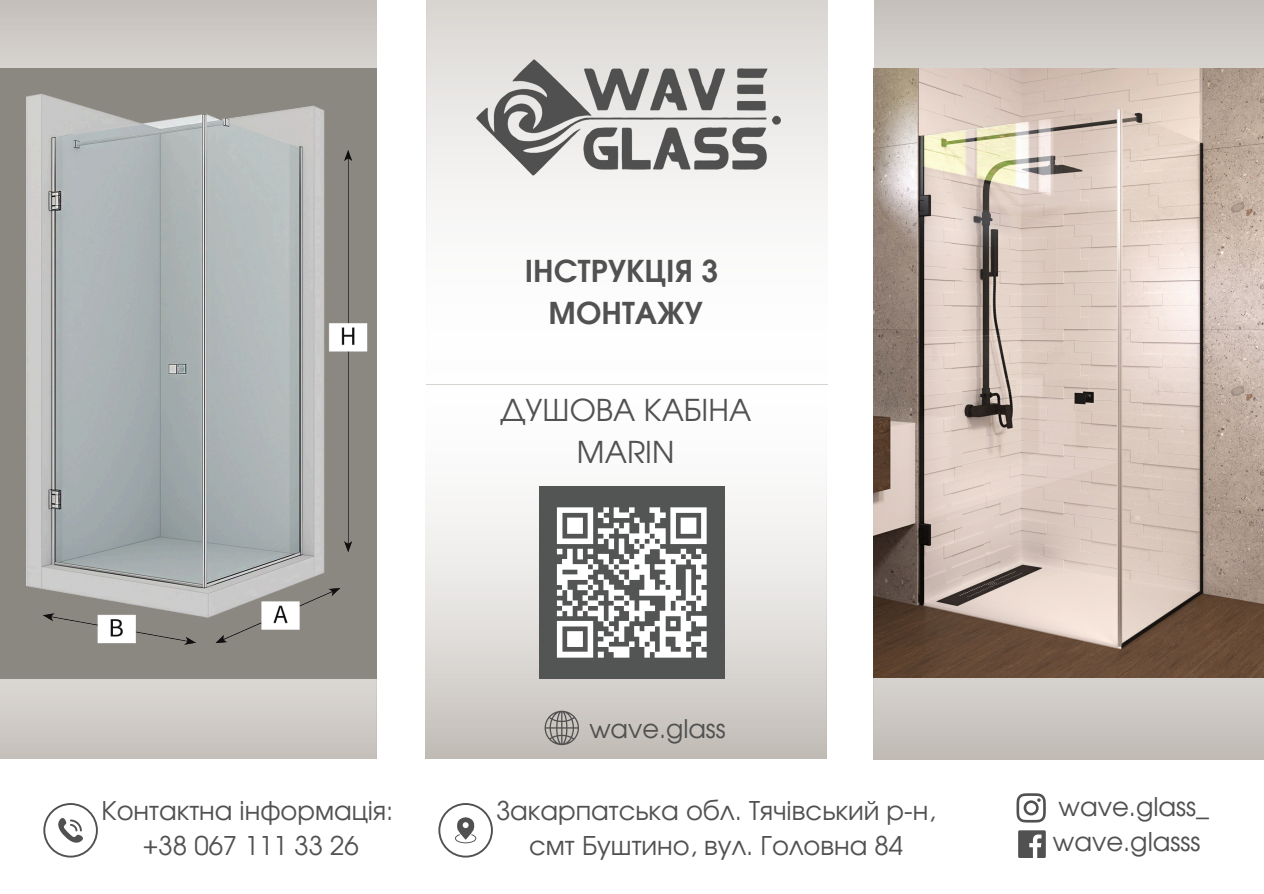
<style>
.page{position:relative;width:1264px;height:894px;background:#fff}
.page>*{position:absolute;margin:0;border:0;box-sizing:border-box;transform-origin:0 0}
.t1{font:700 30.15px/41.8px "Evolventa";color:#515151;text-align:center}
.t2{font:30.15px/41.8px "Evolventa";color:#515151;text-align:center}
.t3{font:25.8px/35.4px "Evolventa";color:#515151;text-align:center}
.t4{font:25.65px "Evolventa";color:#515151}
</style>
<div class="page">
<div style="left:425px;top:358px;width:401px;height:400px;background:linear-gradient(to bottom,#fff,#c8c3be)"></div>
<div style="left:0;top:387px;width:376px;height:387px;background:linear-gradient(to right,#d0ccc7,#d0ccc7)"></div>
<div style="left:0;top:758px;width:1263px;height:127px;background:#fff"></div>
<div style="left:427px;top:0;width:400px;height:384px;background:linear-gradient(to bottom,#dedbd8,#fff)"></div>
<div style="left:0;top:0;width:377px;height:385px;background:#cdc9c4"></div>
<div style="left:874px;top:0;width:389px;height:386px;background:#cec9c5"></div>
<div style="left:0;top:69px;width:377px;height:609px;background:#8b8781"></div>
<div style="left:873px;top:356px;width:390px;height:402px;background:linear-gradient(to right,#cbc7c2,#cbc7c2)"></div>
<img style="left:466px;top:56px;width:315px;height:128px">
<img style="left:873px;top:69px;width:390px;height:608px">
<img style="left:26px;top:93px;width:342px;height:552px">
<img style="left:540px;top:486px;width:184px;height:191px">
<svg style="left:1016px;top:793px;width:29px;height:29px"></svg>
<div style="left:1018px;top:830px;width:27px;height:27px;background:#515151;border-radius:2px"></div>
<svg style="left:1029px;top:834px;width:12px;height:23px"></svg>
<svg style="left:43px;top:803px;width:54px;height:53px"></svg>
<svg style="left:438px;top:803px;width:54px;height:53px"></svg>
<svg style="left:544px;top:710px;width:35px;height:35px"></svg>
<h2 class="t3" style="left:101px;top:794px;width:293px">Контактна інформація:</h2>
<p class="t3" style="left:143px;top:829px;width:217px">+38 067 111 33 26</p>
<p class="t1" style="left:525px;top:252px;width:195px">ІНСТРУКЦІЯ З<br>МОНТАЖУ</p>
<p class="t2" style="left:500px;top:391px;width:253px">ДУШОВА КАБІНА<br>MARIN</p>
<p class="t4" style="left:589px;top:716px;width:138px">wave.glass</p>
<p class="t3" style="left:497px;top:794px;width:440px">Закарпатська обл. Тячівський р-н, смт Буштино, вул. Головна 84</p>
<p class="t3" style="left:1058px;top:790px;width:152px">wave.glass_</p>
<p class="t3" style="left:1052px;top:825px;width:149px">wave.glasss</p>
</div>
